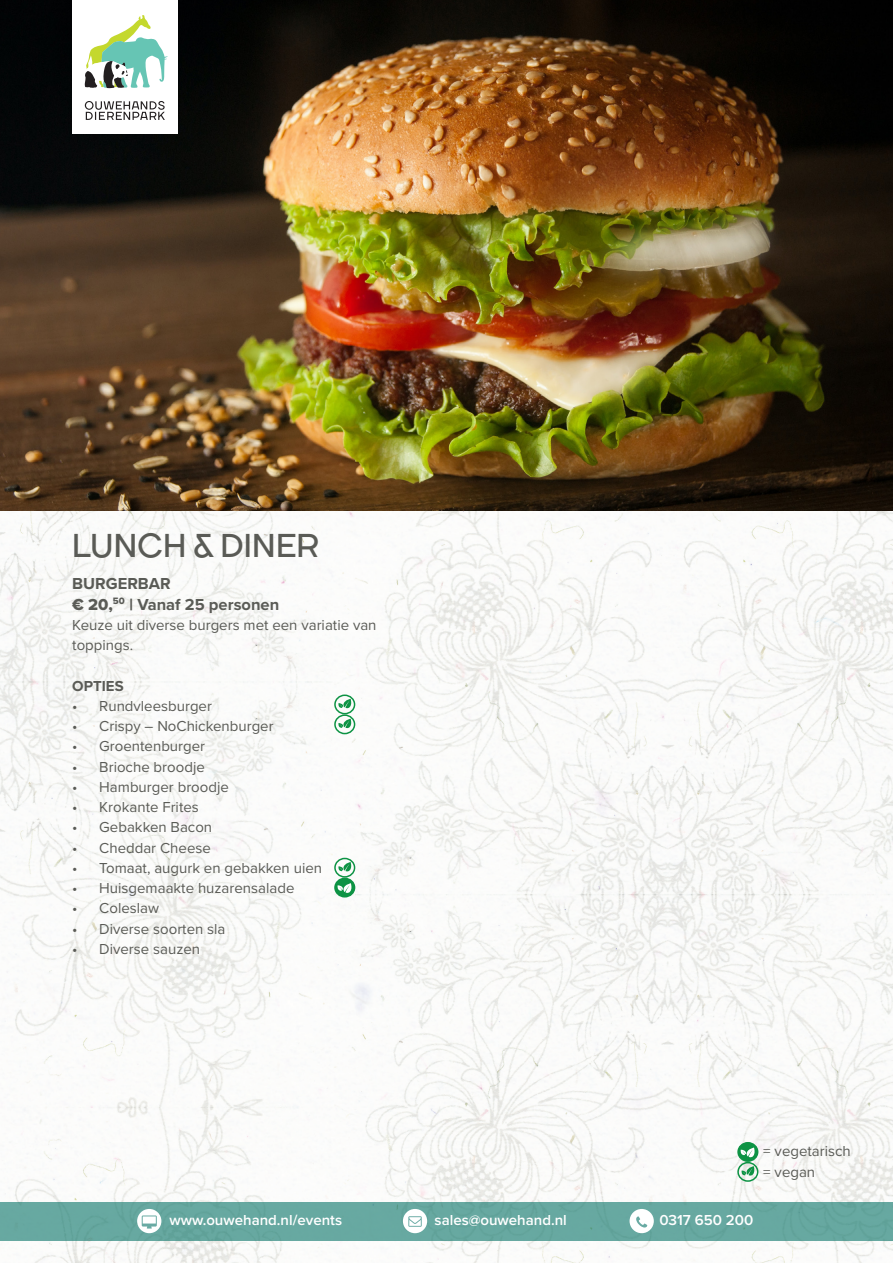
<style>
.page{position:relative;width:893px;height:1263px;background:#fff}
.page>*{position:absolute;margin:0;border:0;box-sizing:border-box;transform-origin:0 0}
.t1{font:700 33px "TT Firs";letter-spacing:.01em;color:#5a5b56}
.TK_prox{font:700 16.5px "Proxima Nova";color:#5a5b56}
.t2{font:15px "Proxima Nova";color:#5a5b56}
.t3{font:600 15px "Proxima Nova";color:#fff}
.t4{font:700 15px "Proxima Nova";color:#5a5b56}
.s1{font-family:"Proxima Nova Extrabld";font-weight:400}
</style>
<div class="page">
<img style="left:0;top:510px;width:893px;height:753px">
<img style="left:0;top:0;width:893px;height:510px">
<div style="left:72px;top:0;width:106px;height:133px;background:#fff"></div>
<svg style="left:85px;top:101px;width:80px;height:19px"></svg>
<svg style="left:85px;top:15px;width:83px;height:73px"></svg>
<div style="left:0;top:1202px;width:893px;height:38px;background:#67a8a1"></div>
<div style="left:630px;top:1209px;width:24px;height:24px;background:#fff;border-radius:50%"></div>
<svg style="left:636px;top:1216px;width:11px;height:11px"></svg>
<div style="left:403px;top:1209px;width:24px;height:24px;background:#fff;border-radius:50%"></div>
<svg style="left:408px;top:1216px;width:14px;height:11px"></svg>
<div style="left:137px;top:1209px;width:24px;height:24px;background:#fff;border-radius:50%"></div>
<svg style="left:142px;top:1215px;width:15px;height:13px"></svg>
<div style="left:738px;top:1143px;width:20px;height:18px;background:#0d9344;border-radius:50%"></div>
<div style="left:737px;top:1142px;width:21px;height:20px;border:2px solid #0d9344;border-radius:50%"></div>
<svg style="left:741px;top:1147px;width:14px;height:11px"></svg>
<svg style="left:741px;top:1166px;width:14px;height:10px"></svg>
<div style="left:737px;top:1162px;width:21px;height:20px;border:2px solid #0d9344;border-radius:50%"></div>
<svg style="left:338px;top:862px;width:14px;height:10px"></svg>
<div style="left:334px;top:858px;width:21px;height:20px;border:2px solid #0d9344;border-radius:50%"></div>
<div style="left:335px;top:878px;width:20px;height:19px;background:#0d9344;border-radius:50%"></div>
<div style="left:334px;top:878px;width:21px;height:19px;border:2px solid #0d9344;border-radius:50%"></div>
<svg style="left:337px;top:883px;width:15px;height:11px"></svg>
<svg style="left:338px;top:699px;width:14px;height:10px"></svg>
<div style="left:334px;top:694px;width:21px;height:20px;border:2px solid #0d9344;border-radius:50%"></div>
<svg style="left:338px;top:719px;width:14px;height:10px"></svg>
<div style="left:334px;top:714px;width:21px;height:20px;border:2px solid #0d9344;border-radius:50%"></div>
<p class="t1" style="left:72px;top:524px;width:249px">LUNCH &amp; DINER</p>
<p class="TK_prox" style="left:72px;top:571px;width:100px">BURGERBAR</p>
<p class="TK_prox" style="left:72px;top:592px;width:208px"><span class="s1">€ 20,</span><sup>50</sup> <span class="s1">|</span> Vanaf 25 personen</p>
<p class="t2" style="left:72px;top:614px;width:306px">Keuze uit diverse burgers met een variatie van</p>
<p class="t2" style="left:72px;top:634px;width:62px">toppings.</p>
<p class="t4" style="left:72px;top:674px;width:53px">OPTIES</p>
<p class="t2" style="left:72px;top:695px;width:141px">• Rundvleesburger</p>
<p class="t2" style="left:72px;top:715px;width:203px">• Crispy – NoChickenburger</p>
<p class="t2" style="left:72px;top:735px;width:134px">• Groentenburger</p>
<p class="t2" style="left:72px;top:755px;width:134px">• Brioche broodje</p>
<p class="t2" style="left:72px;top:776px;width:158px">• Hamburger broodje</p>
<p class="t2" style="left:72px;top:796px;width:128px">• Krokante Frites</p>
<p class="t2" style="left:72px;top:816px;width:141px">• Gebakken Bacon</p>
<p class="t2" style="left:72px;top:836px;width:140px">• Cheddar Cheese</p>
<p class="t2" style="left:72px;top:857px;width:251px">• Tomaat, augurk en gebakken uien</p>
<p class="t2" style="left:72px;top:877px;width:224px">• Huisgemaakte huzarensalade</p>
<p class="t2" style="left:72px;top:897px;width:88px">• Coleslaw</p>
<p class="t2" style="left:72px;top:917px;width:155px">• Diverse soorten sla</p>
<p class="t2" style="left:72px;top:938px;width:129px">• Diverse sauzen</p>
<p class="t2" style="left:763px;top:1140px;width:89px">= vegetarisch</p>
<p class="t2" style="left:763px;top:1160px;width:53px">= vegan</p>
<p class="t3" style="left:169px;top:1209px;width:174px">www.ouwehand.nl/events</p>
<p class="t3" style="left:435px;top:1209px;width:134px">sales@ouwehand.nl</p>
<p class="t3" style="left:659px;top:1209px;width:95px">0317 650 200</p>
</div>
